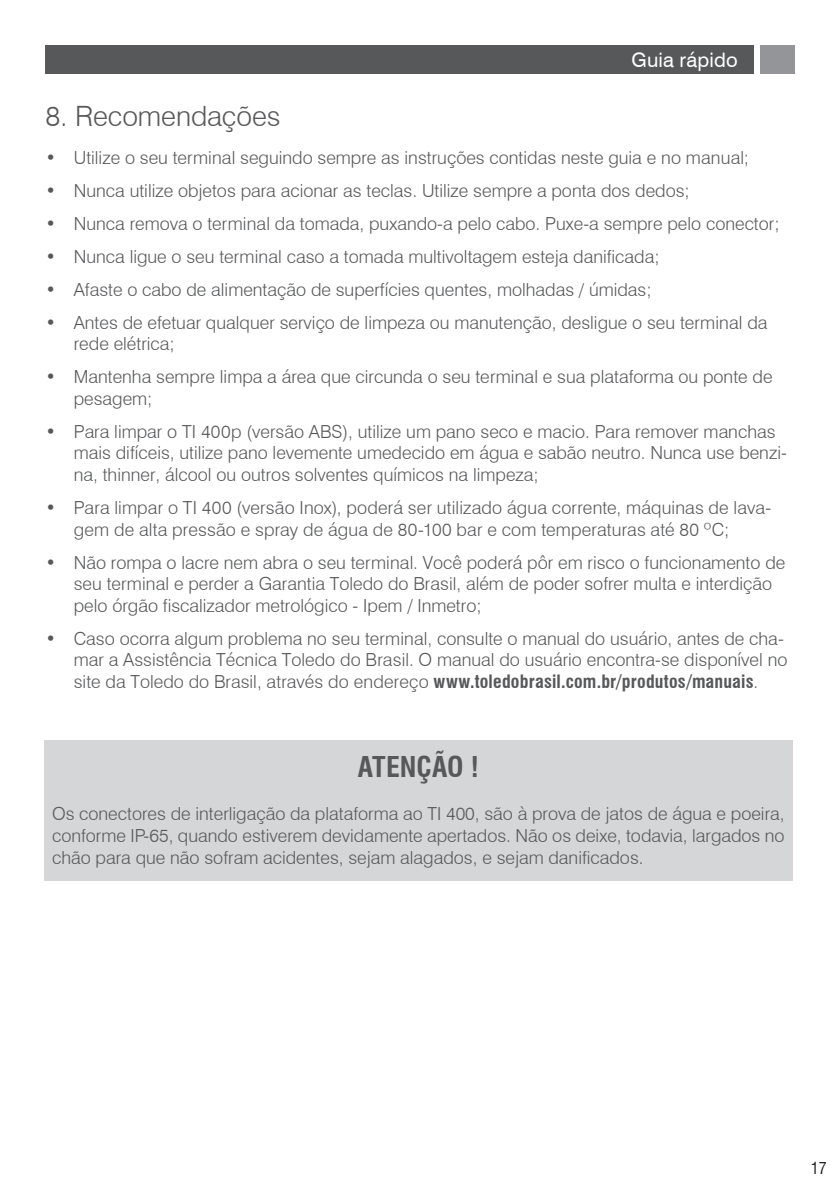
<style>
.page{position:relative;width:840px;height:1191px;background:#fff}
.page>*{position:absolute;margin:0;border:0;box-sizing:border-box;transform-origin:0 0}
.SuperTítulo{font:300 28px "Swiss 721 BT";color:#57585a}
.Título{font:700 condensed 28px "Swiss 721 BT";color:#57585a}
.t1{font:20px "Swiss 721 BT";letter-spacing:.01em;color:#fff}
.Título-2{font:300 18px/21.6px "Swiss 721 BT";color:#57585a}
.t2{font:condensed 16px "Swiss 721 BT";color:#231f20}
.s1{font-weight:700;font-stretch:condensed}
</style>
<div class="page">
<div style="left:45px;top:45px;width:708px;height:29px;background:#57585a"></div>
<div style="left:759px;top:45px;width:35px;height:29px;background:#939598"></div>
<div style="left:45px;top:740px;width:747px;height:141px;background:#d5d6d8"></div>
<p class="t1" style="left:631px;top:46px;width:108px">Guia rápido</p>
<p class="SuperTítulo" style="left:45px;top:99px;width:236px">8. Recomendações</p>
<p class="Título-2" style="left:45px;top:147px;width:704px">• Utilize o seu terminal seguindo sempre as instruções contidas neste guia e no manual;</p>
<p class="Título-2" style="left:45px;top:180px;width:645px">• Nunca utilize objetos para acionar as teclas. Utilize sempre a ponta dos dedos;</p>
<p class="Título-2" style="left:45px;top:212px;width:735px">• Nunca remova o terminal da tomada, puxando-a pelo cabo. Puxe-a sempre pelo conector;</p>
<p class="Título-2" style="left:45px;top:245px;width:615px">• Nunca ligue o seu terminal caso a tomada multivoltagem esteja danificada;</p>
<p class="Título-2" style="left:45px;top:278px;width:607px">• Afaste o cabo de alimentação de superfícies quentes, molhadas / úmidas;</p>
<p class="Título-2" style="left:74px;top:311px;width:694px;text-indent:-28px">• Antes de efetuar qualquer serviço de limpeza ou manutenção, desligue o seu terminal da rede elétrica;</p>
<p class="Título-2" style="left:74px;top:366px;width:700px;text-indent:-28px">• Mantenha sempre limpa a área que circunda o seu terminal e sua plataforma ou ponte de pesagem;</p>
<p class="Título-2" style="left:74px;top:420px;width:714px;text-indent:-28px">• Para limpar o TI 400p (versão ABS), utilize um pano seco e macio. Para remover manchas mais difíceis, utilize pano levemente umedecido em água e sabão neutro. Nunca use benzi&shy;na, thinner, álcool ou outros solventes químicos na limpeza;</p>
<p class="Título-2" style="left:74px;top:496px;width:698px;text-indent:-28px">• Para limpar o TI 400 (versão Inox), poderá ser utilizado água corrente, máquinas de lava&shy;gem de alta pressão e spray de água de 80-100 bar e com temperaturas até 80 ºC;</p>
<p class="Título-2" style="left:74px;top:551px;width:712px;text-indent:-28px">• Não rompa o lacre nem abra o seu terminal. Você poderá pôr em risco o funcionamento de seu terminal e perder a Garantia Toledo do Brasil, além de poder sofrer multa e interdição pelo órgão fiscalizador metrológico - Ipem / Inmetro;</p>
<p class="Título-2" style="left:74px;top:627px;width:714px;text-indent:-28px">• Caso ocorra algum problema no seu terminal, consulte o manual do usuário, antes de cha&shy;mar a Assistência Técnica Toledo do Brasil. O manual do usuário encontra-se disponível no site da Toledo do Brasil, através do endereço <span class="s1">www.toledobrasil.com.br/produtos/manuais</span>.</p>
<p class="Título" style="left:357px;top:750px;width:122px">ATENÇÃO !</p>
<p class="Título-2" style="left:52px;top:803px;width:733px;text-align:justify">Os conectores de interligação da plataforma ao TI 400, são à prova de jatos de água e poeira, conforme IP-65, quando estiverem devidamente apertados. Não os deixe, todavia, largados no chão para que não sofram acidentes, sejam alagados, e sejam danificados.</p>
<p class="t2" style="left:810px;top:1159px;width:17px">17</p>
</div>
